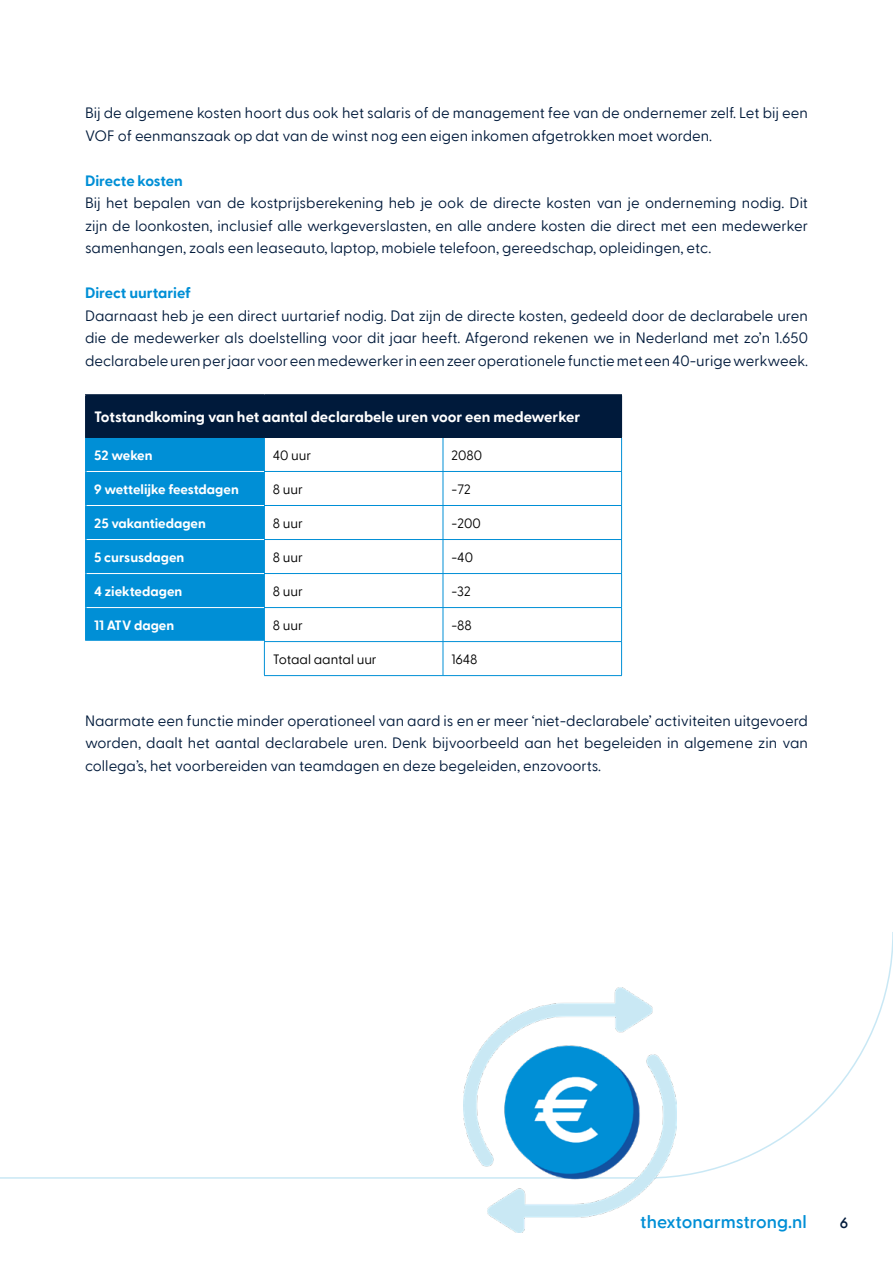
<style>
.page{position:relative;width:893px;height:1263px;background:#fff}
.page>*{position:absolute;margin:0;border:0;box-sizing:border-box;transform-origin:0 0}
.t1{font:600 18px "Greycliff CF";color:#008fd6}
.t2{font:15px/22.5px "Greycliff CF";color:#001a3b;text-align:justify}
.t3{font:700 15px "Greycliff CF";color:#fff}
.t4{font:700 15px "Greycliff CF";color:#008fd6}
.t5{font:600 15px "Greycliff CF";color:#001a3b}
.t6{font:700 13.5px "Greycliff CF";color:#fff}
.t7{font:13.5px "Greycliff CF";color:#000}
</style>
<div class="page">
<svg style="left:0;top:932px;width:893px;height:247px"></svg>
<div style="left:86px;top:395px;width:536px;height:42px;background:#001a3b"></div>
<div style="left:87px;top:438px;width:177px;height:203px;background:#008fd6"></div>
<hr style="left:443px;top:438px;width:1px;height:33px;background:#008fd6">
<hr style="left:621px;top:438px;width:1px;height:33px;background:#008fd6">
<hr style="left:264px;top:471px;width:179px;height:1px;background:#008fd6">
<hr style="left:443px;top:471px;width:179px;height:1px;background:#008fd6">
<hr style="left:443px;top:472px;width:1px;height:33px;background:#008fd6">
<hr style="left:621px;top:472px;width:1px;height:33px;background:#008fd6">
<hr style="left:264px;top:505px;width:179px;height:1px;background:#008fd6">
<hr style="left:443px;top:505px;width:179px;height:1px;background:#008fd6">
<hr style="left:443px;top:506px;width:1px;height:33px;background:#008fd6">
<hr style="left:621px;top:506px;width:1px;height:33px;background:#008fd6">
<hr style="left:264px;top:539px;width:179px;height:1px;background:#008fd6">
<hr style="left:443px;top:539px;width:179px;height:1px;background:#008fd6">
<hr style="left:443px;top:540px;width:1px;height:33px;background:#008fd6">
<hr style="left:621px;top:540px;width:1px;height:33px;background:#008fd6">
<hr style="left:264px;top:573px;width:179px;height:1px;background:#008fd6">
<hr style="left:443px;top:573px;width:179px;height:1px;background:#008fd6">
<hr style="left:443px;top:574px;width:1px;height:33px;background:#008fd6">
<hr style="left:621px;top:574px;width:1px;height:33px;background:#008fd6">
<hr style="left:264px;top:607px;width:179px;height:1px;background:#008fd6">
<hr style="left:443px;top:607px;width:179px;height:1px;background:#008fd6">
<hr style="left:443px;top:608px;width:1px;height:33px;background:#008fd6">
<hr style="left:621px;top:608px;width:1px;height:33px;background:#008fd6">
<hr style="left:264px;top:641px;width:179px;height:1px;background:#008fd6">
<hr style="left:443px;top:641px;width:179px;height:1px;background:#008fd6">
<hr style="left:443px;top:642px;width:1px;height:33px;background:#008fd6">
<hr style="left:621px;top:642px;width:1px;height:33px;background:#008fd6">
<hr style="left:264px;top:675px;width:179px;height:1px;background:#008fd6">
<hr style="left:443px;top:675px;width:179px;height:1px;background:#008fd6">
<hr style="left:85px;top:438px;width:2px;height:33px;background:#008fd6">
<hr style="left:85px;top:471px;width:2px;height:34px;background:#008fd6">
<hr style="left:85px;top:505px;width:2px;height:34px;background:#008fd6">
<hr style="left:85px;top:539px;width:2px;height:34px;background:#008fd6">
<hr style="left:85px;top:573px;width:2px;height:34px;background:#008fd6">
<hr style="left:85px;top:607px;width:2px;height:34px;background:#008fd6">
<hr style="left:264px;top:438px;width:1px;height:33px;background:#008fd6">
<hr style="left:264px;top:472px;width:1px;height:33px;background:#008fd6">
<hr style="left:264px;top:506px;width:1px;height:33px;background:#008fd6">
<hr style="left:264px;top:540px;width:1px;height:33px;background:#008fd6">
<hr style="left:264px;top:574px;width:1px;height:33px;background:#008fd6">
<hr style="left:264px;top:608px;width:1px;height:33px;background:#008fd6">
<hr style="left:264px;top:642px;width:1px;height:33px;background:#008fd6">
<hr style="left:85px;top:394px;width:179px;height:2px;background:#001a3b">
<hr style="left:85px;top:396px;width:2px;height:41px;background:#001a3b">
<hr style="left:264px;top:394px;width:179px;height:2px;background:#001a3b">
<hr style="left:443px;top:394px;width:179px;height:2px;background:#001a3b">
<hr style="left:264px;top:437px;width:179px;height:1px;background:#001a3b">
<hr style="left:443px;top:437px;width:179px;height:1px;background:#001a3b">
<hr style="left:85px;top:437px;width:179px;height:1px;background:#001a3b">
<hr style="left:87px;top:471px;width:177px;height:1px;background:#fff">
<hr style="left:87px;top:505px;width:177px;height:1px;background:#fff">
<hr style="left:87px;top:539px;width:177px;height:1px;background:#fff">
<hr style="left:87px;top:573px;width:177px;height:1px;background:#fff">
<hr style="left:87px;top:607px;width:177px;height:1px;background:#fff">
<img style="left:463px;top:987px;width:214px;height:245px">
<p class="t2" style="left:85px;top:102px;width:724px">Bij de algemene kosten hoort dus ook het salaris of de management fee van de ondernemer zelf. Let bij een<br>VOF of eenmanszaak op dat van de winst nog een eigen inkomen afgetrokken moet worden.</p>
<p class="t4" style="left:85px;top:171px;width:99px">Directe kosten</p>
<p class="t2" style="left:85px;top:192px;width:725px">Bij het bepalen van de kostprijsberekening heb je ook de directe kosten van je onderneming nodig. Dit zijn de loonkosten, inclusief alle werkgeverslasten, en alle andere kosten die direct met een medewerker samenhangen, zoals een leaseauto, laptop, mobiele telefoon, gereedschap, opleidingen, etc.</p>
<p class="t4" style="left:85px;top:284px;width:108px">Direct uurtarief</p>
<p class="t2" style="left:85px;top:304px;width:724px">Daarnaast heb je een direct uurtarief nodig. Dat zijn de directe kosten, gedeeld door de declarabele uren die de medewerker als doelstelling voor dit jaar heeft. Afgerond rekenen we in Nederland met zo’n 1.650 declarabele uren per jaar voor een medewerker in een zeer operationele functie met een 40-urige werkweek.</p>
<p class="t3" style="left:94px;top:408px;width:487px">Totstandkoming van het aantal declarabele uren voor een medewerker</p>
<p class="t6" style="left:94px;top:447px;width:60px">52 weken</p>
<p class="t7" style="left:273px;top:447px;width:40px">40 uur</p>
<p class="t7" style="left:451px;top:447px;width:32px">2080</p>
<p class="t6" style="left:94px;top:481px;width:146px">9 wettelijke feestdagen</p>
<p class="t7" style="left:273px;top:481px;width:32px">8 uur</p>
<p class="t7" style="left:451px;top:481px;width:21px">-72</p>
<p class="t6" style="left:94px;top:515px;width:113px">25 vakantiedagen</p>
<p class="t7" style="left:273px;top:515px;width:32px">8 uur</p>
<p class="t7" style="left:451px;top:515px;width:31px">-200</p>
<p class="t6" style="left:94px;top:549px;width:92px">5 cursusdagen</p>
<p class="t7" style="left:273px;top:549px;width:32px">8 uur</p>
<p class="t7" style="left:451px;top:549px;width:23px">-40</p>
<p class="t6" style="left:94px;top:583px;width:90px">4 ziektedagen</p>
<p class="t7" style="left:273px;top:583px;width:32px">8 uur</p>
<p class="t7" style="left:451px;top:583px;width:21px">-32</p>
<p class="t6" style="left:94px;top:617px;width:82px">11 ATV dagen</p>
<p class="t7" style="left:273px;top:617px;width:32px">8 uur</p>
<p class="t7" style="left:451px;top:617px;width:22px">-88</p>
<p class="t7" style="left:273px;top:651px;width:105px">Totaal aantal uur</p>
<p class="t7" style="left:451px;top:651px;width:28px">1648</p>
<p class="t2" style="left:85px;top:709px;width:724px">Naarmate een functie minder operationeel van aard is en er meer ‘niet-declarabele’ activiteiten uitgevoerd worden, daalt het aantal declarabele uren. Denk bijvoorbeeld aan het begeleiden in algemene zin van collega’s, het voorbereiden van teamdagen en deze begeleiden, enzovoorts.</p>
<p class="t1" style="left:640px;top:1211px;width:168px">thextonarmstrong.nl</p>
<p class="t5" style="left:840px;top:1214px;width:10px">6</p>
</div>
